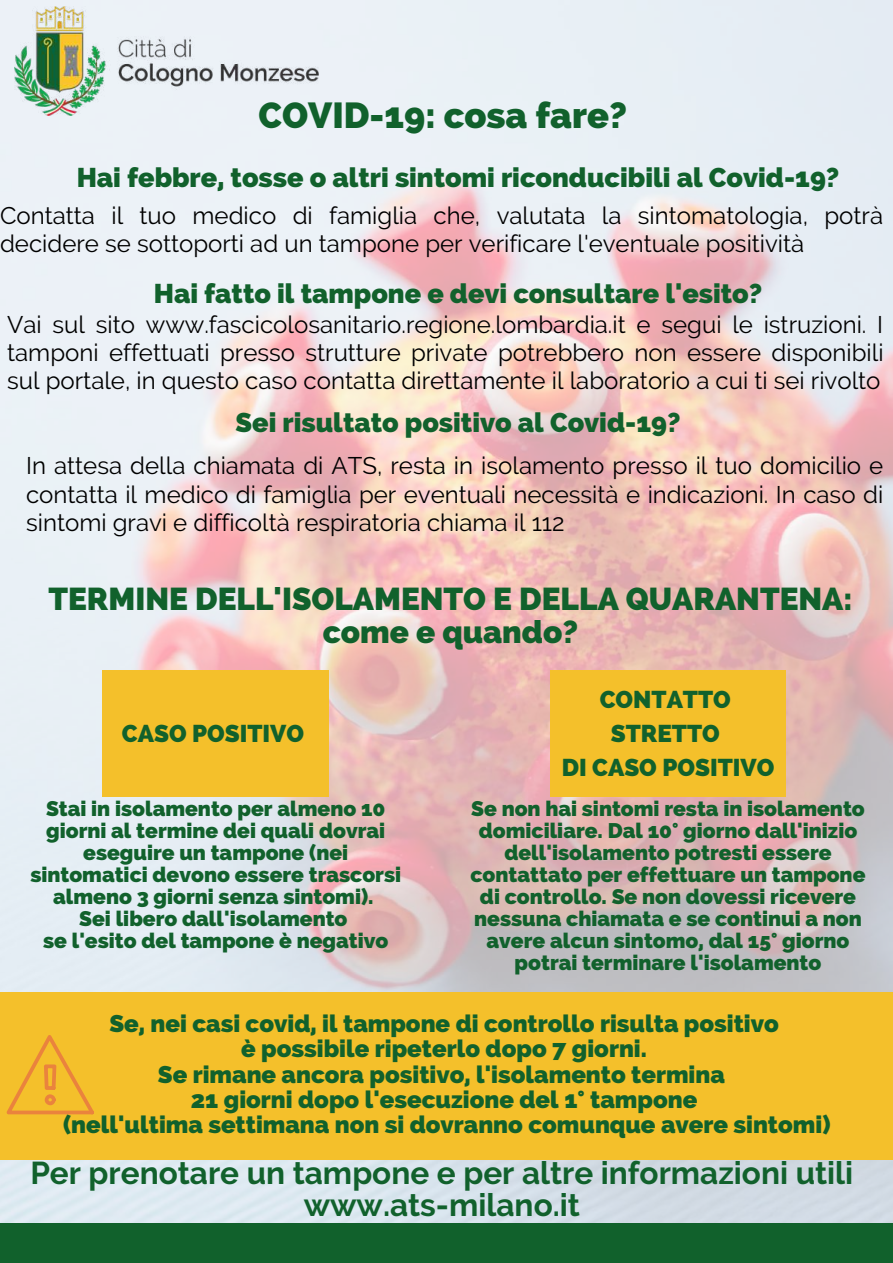
<style>
.page{position:relative;width:893px;height:1263px;background:#fff}
.page>*{position:absolute;margin:0;border:0;box-sizing:border-box;transform-origin:0 0}
.t1{font:800 36px "Raleway";color:#11612c}
.t2{font:700 31.5px/31.5px "Raleway";color:#11612c;text-align:center}
.t3{font:800 31.5px/33.2px "Raleway";color:#11612c;text-align:center}
.t4{font:800 27px "Raleway";color:#11612c}
.t5{font:800 24.22px/33.8px "Raleway";color:#11612c;text-align:center}
.t6{font:24px/28.1px "Raleway";color:#000;text-align:justify}
.t7{font:800 24px/25.3px "Raleway";color:#11612c;text-align:center}
.t8{font:800 21px/22px "Raleway";color:#11612c;text-align:center}
</style>
<div class="page">
<img style="left:0;top:0;width:893px;height:1223px">
<img style="left:15px;top:7px;width:303px;height:109px">
<div style="left:102px;top:670px;width:227px;height:127px;background:#f4c02b"></div>
<div style="left:550px;top:670px;width:236px;height:127px;background:#f4c02b"></div>
<div style="left:0;top:992px;width:893px;height:167px;background:#f4c02b"></div>
<svg style="left:6px;top:1035px;width:88px;height:80px"></svg>
<div style="left:0;top:1223px;width:893px;height:40px;background:#11612c"></div>
<h1 class="t1" style="left:258px;top:94px;width:370px">COVID-19: cosa fare?</h1>
<p class="t4" style="left:77px;top:161px;width:764px">Hai febbre, tosse o altri sintomi riconducibili al Covid-19?</p>
<p class="t6" style="left:0;top:202px;width:884px">Contatta il tuo medico di famiglia che, valutata la sintomatologia, potrà decidere se sottoporti ad un tampone per verificare l'eventuale positività</p>
<p class="t4" style="left:154px;top:278px;width:610px">Hai fatto il tampone e devi consultare l'esito?</p>
<p class="t6" style="left:7px;top:310px;width:878px">Vai sul sito www.fascicolosanitario.regione.lombardia.it e segui le istruzioni. I tamponi effettuati presso strutture private potrebbero non essere disponibili sul portale, in questo caso contatta direttamente il laboratorio a cui ti sei rivolto</p>
<p class="t4" style="left:236px;top:407px;width:446px">Sei risultato positivo al Covid-19?</p>
<p class="t6" style="left:26px;top:452px;width:859px">In attesa della chiamata di ATS, resta in isolamento presso il tuo domicilio e contatta il medico di famiglia per eventuali necessità e indicazioni. In caso di sintomi gravi e difficoltà respiratoria chiama il 112</p>
<h2 class="t3" style="left:48px;top:582px;width:805px">TERMINE DELL'ISOLAMENTO E DELLA QUARANTENA: come e quando?</h2>
<p class="t5" style="left:122px;top:717px;width:184px">CASO POSITIVO</p>
<p class="t5" style="left:561px;top:683px;width:214px">CONTATTO<br>STRETTO<br>DI CASO POSITIVO</p>
<p class="t8" style="left:30px;top:798px;width:372px">Stai in isolamento per almeno 10 giorni al termine dei quali dovrai eseguire un tampone (nei sintomatici devono essere trascorsi almeno 3 giorni senza sintomi).<br>Sei libero dall'isolamento<br>se l'esito del tampone è negativo</p>
<p class="t8" style="left:470px;top:798px;width:396px">Se non hai sintomi resta in isolamento domiciliare. Dal 10° giorno dall'inizio dell'isolamento potresti essere contattato per effettuare un tampone di controllo. Se non dovessi ricevere nessuna chiamata e se continui a non avere alcun sintomo, dal 15° giorno potrai terminare l'isolamento</p>
<p class="t7" style="left:63px;top:1011px;width:769px">Se, nei casi covid, il tampone di controllo risulta positivo<br>è possibile ripeterlo dopo 7 giorni.<br>Se rimane ancora positivo, l'isolamento termina<br>21 giorni dopo l'esecuzione del 1° tampone<br>(nell'ultima settimana non si dovranno comunque avere sintomi)</p>
<h2 class="t2" style="left:30px;top:1157px;width:824px">Per prenotare un tampone e per altre informazioni utili www.ats-milano.it</h2>
</div>
